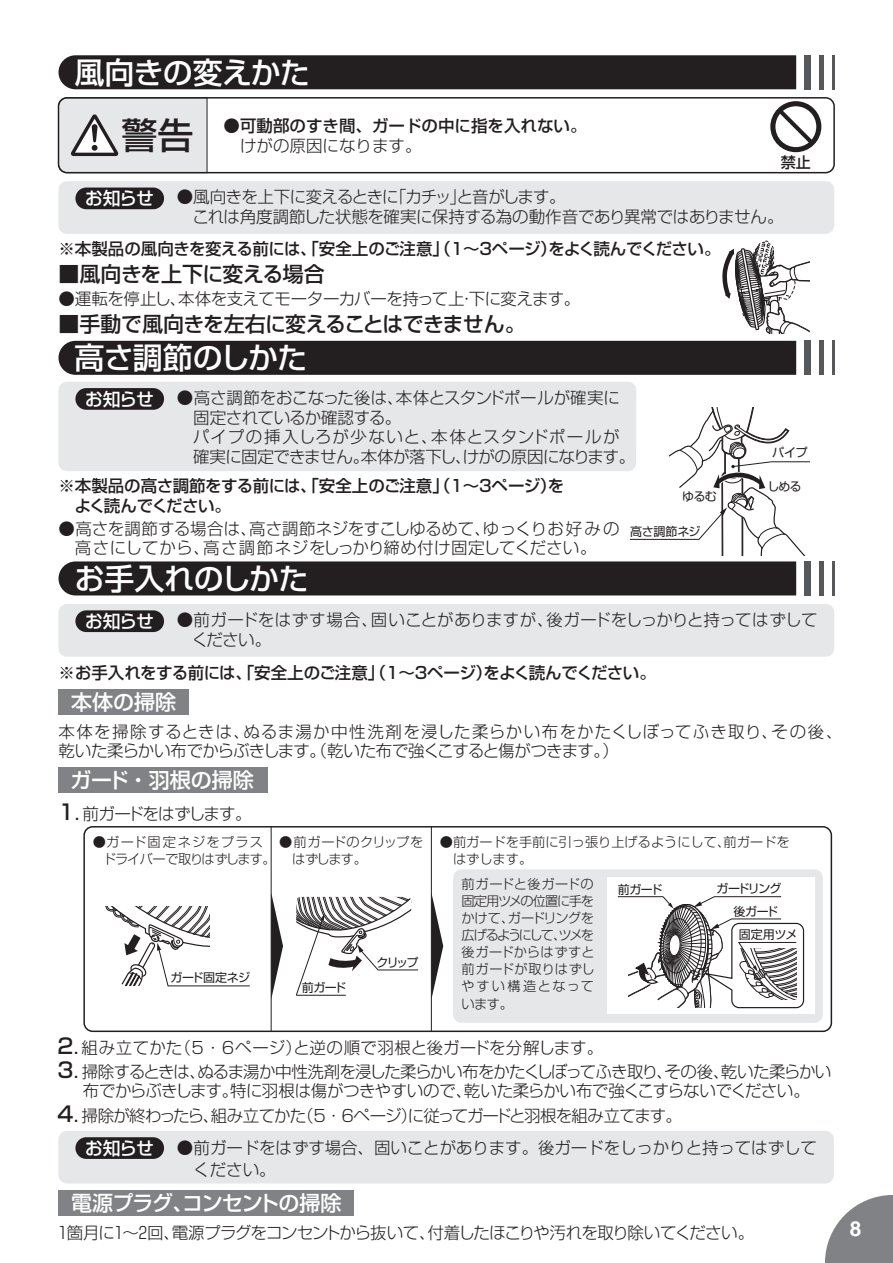
<style>
.page{position:relative;width:893px;height:1263px;background:#fff}
.page>*{position:absolute;margin:0;border:0;box-sizing:border-box;transform-origin:0 0}
.t1{font:500 36px "Shin Go Pro";color:#231f20}
.t2{font:500 30px "Shin Go Pro";letter-spacing:-.025em;color:#fff}
.t3{font:500 21px "Shin Go Pro";letter-spacing:-.03em;color:#231f20}
.t4{font:500 21px "Shin Go Pro";color:#fff}
.t5{font:500 21px "Shin Go Pro";letter-spacing:-.04em;color:#fff}
.t6{font:700 21px "Helvetica";color:#fff}
.t7{font:500 17.85px "Shin Go Pro";letter-spacing:-.045em;color:#fff}
.t8{font:300 16.5px/19.8px "Shin Go Pro";letter-spacing:-.025em;color:#231f20}
.t9{font:500 16.5px/19.8px "Shin Go Pro";letter-spacing:-.02em;color:#231f20}
.t10{font:300 16.5px/24.2px "Shin Go Pro";letter-spacing:-.045em;color:#231f20}
.t11{font:300 16.5px/19.8px "Shin Go Pro";letter-spacing:-.005em;color:#231f20}
.t12{font:300 16.5px/19.2px "Shin Go Pro";color:#231f20}
.t13{font:300 16.5px/19.2px "Shin Go Pro";letter-spacing:.005em;color:#231f20;text-align:center}
.t14{font:300 16.5px "Shin Go Pro";letter-spacing:-.06em;color:#231f20}
.t15{font:500 16.5px/19.8px "Shin Go Pro";color:#231f20}
.t16{font:300 16.5px "Shin Go Pro";letter-spacing:-.05em;color:#231f20}
.t17{font:500 15px "Shin Go Pro";color:#231f20}
.t18{font:300 13.2px/17px "Shin Go Pro";color:#231f20;text-align:justify}
.t19{font:300 13.2px/17px "Shin Go Pro";letter-spacing:-.03em;color:#231f20}
.t20{font:300 13.2px/17px "Shin Go Pro";letter-spacing:-.05em;color:#231f20}
.t21{font:12.15px "Shin Go Pro";color:#231f20}
.t22{font:12px "Shin Go Pro";letter-spacing:-.05em;color:#231f20}
.s1{font-weight:300}
.s2{font-weight:500;font-size:21px}
.s3{font-weight:500}
</style>
<div class="page">
<svg style="left:825px;top:1195px;width:68px;height:68px"></svg>
<div style="left:59px;top:55px;width:737px;height:34px;background:#231f20"></div>
<div style="left:805px;top:55px;width:6px;height:34px;background:#57585a"></div>
<hr style="left:820px;top:55px;width:4px;height:34px;background:#57585a">
<hr style="left:832px;top:55px;width:2px;height:34px;background:#57585a">
<div style="left:59px;top:341px;width:737px;height:34px;background:#231f20"></div>
<div style="left:805px;top:341px;width:6px;height:34px;background:#57585a"></div>
<hr style="left:820px;top:341px;width:4px;height:34px;background:#57585a">
<hr style="left:832px;top:341px;width:2px;height:34px;background:#57585a">
<svg style="left:59px;top:407px;width:751px;height:188px"></svg>
<div style="left:805px;top:561px;width:6px;height:34px;background:#57585a"></div>
<hr style="left:820px;top:561px;width:4px;height:34px;background:#57585a">
<hr style="left:832px;top:561px;width:2px;height:34px;background:#57585a">
<div style="left:58px;top:181px;width:776px;height:53px;background:#e6e7e9;border-radius:9px"></div>
<div style="left:75px;top:188px;width:89px;height:21px;background:#231f20;border-radius:11px"></div>
<div style="left:58px;top:604px;width:776px;height:53px;background:#e6e7e9;border-radius:9px"></div>
<div style="left:75px;top:610px;width:89px;height:22px;background:#231f20;border-radius:11px"></div>
<div style="left:58px;top:382px;width:578px;height:89px;background:#e6e7e9;border-radius:9px"></div>
<div style="left:75px;top:388px;width:89px;height:22px;background:#231f20;border-radius:11px"></div>
<svg style="left:106px;top:906px;width:144px;height:80px"></svg>
<svg style="left:296px;top:897px;width:123px;height:99px"></svg>
<div style="left:453px;top:869px;width:370px;height:154px;background:#e6e7e9;border-radius:9px"></div>
<div style="left:83px;top:826px;width:749px;height:206px;border:2px solid #231f20;border-radius:9px"></div>
<hr style="left:271px;top:826px;width:1px;height:205px;background:#231f20">
<hr style="left:431px;top:826px;width:1px;height:205px;background:#231f20">
<svg style="left:271px;top:892px;width:12px;height:108px"></svg>
<svg style="left:431px;top:892px;width:12px;height:108px"></svg>
<div style="left:607px;top:877px;width:207px;height:136px;background:#fff"></div>
<hr style="left:618px;top:896px;width:45px;height:1px;background:#231f20">
<svg style="left:628px;top:896px;width:177px;height:113px"></svg>
<svg style="left:722px;top:241px;width:88px;height:93px"></svg>
<div style="left:58px;top:689px;width:131px;height:26px;background:#808285"></div>
<div style="left:58px;top:767px;width:209px;height:26px;background:#808285"></div>
<div style="left:58px;top:1190px;width:296px;height:26px;background:#808285"></div>
<svg style="left:58px;top:97px;width:150px;height:76px;background:#dbdcde"></svg>
<div style="left:58px;top:97px;width:777px;height:76px;border:2px solid #231f20;border-radius:9px"></div>
<svg style="left:770px;top:101px;width:51px;height:51px"></svg>
<div style="left:58px;top:1131px;width:776px;height:52px;background:#e6e7e9;border-radius:9px"></div>
<div style="left:75px;top:1137px;width:89px;height:22px;background:#231f20;border-radius:11px"></div>
<h2 class="t2" style="left:74px;top:48px;width:237px">風向きの変えかた</h2>
<h1 class="t1" style="left:121px;top:106px;width:73px">警告</h1>
<p class="t15" style="left:224px;top:114px;width:364px"><span class="s1">●</span>可動部のすき間、ガードの中に指を入れない。<span class="s1">　けがの原因になります。</span></p>
<p class="t7" style="left:85px;top:184px;width:70px">お知らせ</p>
<p class="t8" style="left:177px;top:185px;width:608px">●風向きを上下に変えるときに「カチッ」と音がします。<br>　これは角度調節した状態を確実に保持する為の動作音であり異常ではありません。</p>
<p class="t9" style="left:58px;top:236px;width:664px">※本製品の風向きを変える前には、「安全上のご注意」（１～３ページ）をよく読んでください。</p>
<p class="t3" style="left:58px;top:256px;width:268px">■風向きを上下に変える場合</p>
<p class="t3" style="left:58px;top:307px;width:469px">■手動で風向きを左右に変えることはできません。</p>
<p class="t8" style="left:58px;top:287px;width:523px">●運転を停止し、本体を支えてモーターカバーを持って上・下に変えます。</p>
<h2 class="t2" style="left:74px;top:333px;width:234px">高さ調節のしかた</h2>
<p class="t17" style="left:781px;top:149px;width:31px">禁止</p>
<p class="t7" style="left:85px;top:384px;width:70px">お知らせ</p>
<p class="t8" style="left:193px;top:386px;width:444px;text-indent:-16px">●高さ調節をおこなった後は、本体とスタンドポールが確実に固定されているか確認する。<br>パイプの挿入しろが少ないと、本体とスタンドポールが確実に固定できません。本体が落下し、けがの原因になります。</p>
<p class="t9" style="left:74px;top:474px;width:491px;text-indent:-16px">※本製品の高さ調節をする前には、「安全上のご注意」（１～３ページ）をよく読んでください。</p>
<p class="t22" style="left:682px;top:487px;width:36px">ゆるむ</p>
<p class="t13" style="left:58px;top:517px;width:563px">●高さを調節する場合は、高さ調節ネジをすこしゆるめて、ゆっくりお好みの高さにしてから、高さ調節ネジをしっかり締め付け固定してください。</p>
<h2 class="t2" style="left:75px;top:554px;width:235px">お手入れのしかた</h2>
<p class="t22" style="left:630px;top:521px;width:72px">高さ調節ネジ</p>
<p class="t21" style="left:772px;top:442px;width:37px">パイプ</p>
<p class="t22" style="left:767px;top:477px;width:36px">しめる</p>
<p class="t7" style="left:85px;top:606px;width:70px">お知らせ</p>
<p class="t11" style="left:192px;top:608px;width:627px;text-indent:-15px">●前ガードをはずす場合、固いことがありますが、後ガードをしっかりと持ってはずしてください。</p>
<p class="t9" style="left:58px;top:661px;width:599px">※お手入れをする前には、「安全上のご注意」（１～３ページ）をよく読んでください。</p>
<p class="t4" style="left:71px;top:685px;width:107px">本体の掃除</p>
<p class="t12" style="left:58px;top:720px;width:786px">本体を掃除するときは、ぬるま湯か中性洗剤を浸した柔らかい布をかたくしぼってふき取り、その後、乾いた柔らかい布でからぶきします。（乾いた布で強くこすると傷がつきます。）</p>
<p class="t4" style="left:71px;top:763px;width:185px">ガード・羽根の掃除</p>
<p class="t16" style="left:58px;top:800px;width:195px"><span class="s2">1</span><span class="s3">．</span>前ガードをはずします。</p>
<p class="t19" style="left:103px;top:832px;width:174px;text-indent:-10px">●ガード固定ネジをプラスドライバーで取りはずします。</p>
<p class="t20" style="left:292px;top:832px;width:132px;text-indent:-13px">●前ガードのクリップをはずします。</p>
<p class="t18" style="left:440px;top:832px;width:351px">●前ガードを手前に引っ張り上げるようにして、前ガードを　はずします。</p>
<p class="t22" style="left:171px;top:968px;width:81px">ガード固定ネジ</p>
<p class="t22" style="left:302px;top:978px;width:46px">前ガード</p>
<p class="t22" style="left:376px;top:952px;width:43px">クリップ</p>
<p class="t18" style="left:461px;top:874px;width:135px">前ガードと後ガードの固定用ツメの位置に手をかけて、ガードリングを広げるようにして、ツメを後ガードからはずすと前ガードが取りはずしやすい構造となっています。</p>
<p class="t22" style="left:618px;top:879px;width:46px">前ガード</p>
<p class="t22" style="left:717px;top:879px;width:66px">ガードリング</p>
<p class="t22" style="left:739px;top:925px;width:60px">固定用ツメ</p>
<p class="t22" style="left:734px;top:901px;width:46px">後ガード</p>
<p class="t8" style="left:57px;top:1034px;width:775px;line-height:24.2px"><span class="s2">2</span><span class="s3">．</span>組み立てかた（5・6ページ）と逆の順で羽根と後ガードを分解します。<br><span class="s2">3</span><span class="s3">．</span>掃除するときは、ぬるま湯か中性洗剤を浸した柔らかい布をかたくしぼってふき取り、その後、乾いた柔らかい</p>
<p class="t10" style="left:57px;top:1077px;width:754px;text-indent:26px">布でからぶきします。特に羽根は傷がつきやすいので、乾いた柔らかい布で強くこすらないでください。<br><span class="s2">4</span><span class="s3">．</span>掃除が終わったら、組み立てかた（5・6ページ）に従ってガードと羽根を組み立てます。</p>
<p class="t7" style="left:85px;top:1133px;width:70px">お知らせ</p>
<p class="t11" style="left:193px;top:1135px;width:625px;line-height:21.3px;text-indent:-16px">●前ガードをはずす場合、固いことがあります。後ガードをしっかりと持ってはずしてください。</p>
<p class="t5" style="left:71px;top:1186px;width:272px">電源プラグ、コンセントの掃除</p>
<p class="t14" style="left:58px;top:1219px;width:697px">1箇月に1～2回、電源プラグをコンセントから抜いて、付着したほこりや汚れを取り除いてください。</p>
<p class="t6" style="left:850px;top:1215px;width:13px">8</p>
</div>
